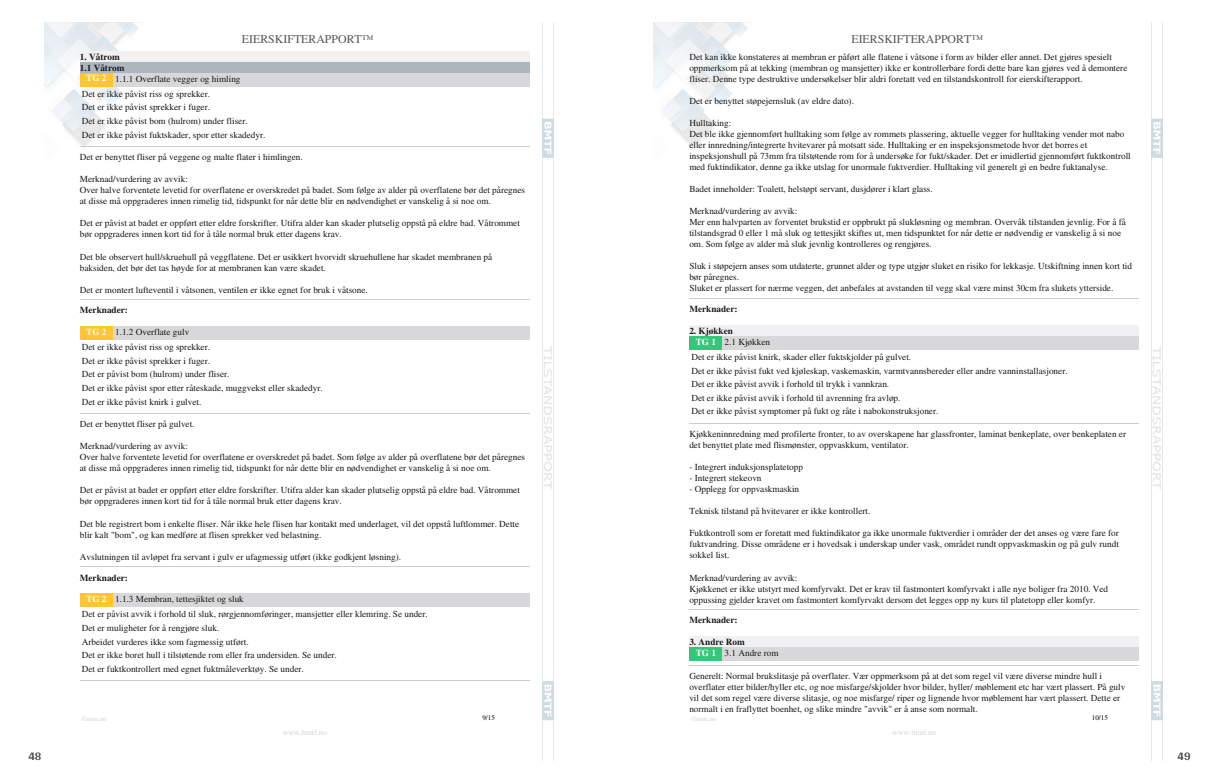
<style>
.page{position:relative;width:1219px;height:782px;background:#fff}
.page>*{position:absolute;margin:0;border:0;box-sizing:border-box;transform-origin:0 0}
.t1{font:700 12px "Arya";color:#414749}
.t2{font:11.9px "Times";color:#575757}
.t3{font:9.2px/11px "Times";color:#191919}
.t4{font:700 9.2px "Times";color:#191919}
.t5{font:7.9px "Times";color:#d2d3d4}
.t6{font:7px "Times";color:#000}
.t7{font:6.6px "Times";color:#d2d3d4}
.s1{font-weight:700;color:#fff}
.s2{font-weight:700}
</style>
<div class="page">
<img style="left:44px;top:22px;width:99px;height:126px">
<img style="left:542px;top:22px;width:11px;height:738px">
<div style="left:80px;top:51px;width:450px;height:11px;background:#eff1f2"></div>
<div style="left:80px;top:62px;width:450px;height:11px;background:#adb5bd"></div>
<div style="left:80px;top:73px;width:33px;height:13px;background:#ffc533"></div>
<div style="left:113px;top:73px;width:417px;height:13px;background:#d8d8da"></div>
<hr style="left:80px;top:146px;width:450px;height:1px;background:#ccc">
<hr style="left:80px;top:299px;width:450px;height:1px;background:#ccc">
<div style="left:80px;top:326px;width:33px;height:13px;background:#ffc533"></div>
<div style="left:113px;top:326px;width:417px;height:13px;background:#d8d8da"></div>
<hr style="left:80px;top:413px;width:450px;height:1px;background:#ccc">
<hr style="left:80px;top:566px;width:450px;height:1px;background:#ccc">
<div style="left:80px;top:593px;width:33px;height:13px;background:#ffc533"></div>
<div style="left:113px;top:593px;width:417px;height:13px;background:#d8d8da"></div>
<hr style="left:80px;top:680px;width:450px;height:1px;background:#ccc">
<img style="left:654px;top:22px;width:99px;height:126px">
<img style="left:1152px;top:22px;width:11px;height:738px">
<hr style="left:689px;top:298px;width:450px;height:1px;background:#ccc">
<div style="left:689px;top:325px;width:450px;height:11px;background:#eff1f2"></div>
<div style="left:689px;top:336px;width:33px;height:13px;background:#36c67a"></div>
<div style="left:722px;top:336px;width:417px;height:13px;background:#d8d8da"></div>
<hr style="left:689px;top:423px;width:450px;height:1px;background:#ccc">
<hr style="left:689px;top:609px;width:450px;height:1px;background:#ccc">
<div style="left:689px;top:636px;width:450px;height:11px;background:#eff1f2"></div>
<div style="left:689px;top:647px;width:33px;height:13px;background:#36c67a"></div>
<div style="left:722px;top:647px;width:417px;height:13px;background:#d8d8da"></div>
<hr style="left:689px;top:665px;width:450px;height:1px;background:#ccc">
<h1 class="t1" style="left:28px;top:749px;width:15px">48</h1>
<p class="t2" style="left:242px;top:34px;width:133px">EIERSKIFTERAPPORT™</p>
<p class="t4" style="left:80px;top:51px;width:41px">1. Våtrom</p>
<p class="t4" style="left:80px;top:62px;width:46px">1.1 Våtrom</p>
<p class="t3" style="left:86px;top:74px;width:156px"><span class="s1">TG 2</span> 1.1.1 Overflate vegger og himling</p>
<p class="t3" style="left:82px;top:88px;width:185px;line-height:13.6px">Det er ikke påvist riss og sprekker.<br>Det er ikke påvist sprekker i fuger.<br>Det er ikke påvist bom (hulrom) under fliser.<br>Det er ikke påvist fuktskader, spor etter skadedyr.</p>
<p class="t3" style="left:80px;top:152px;width:224px">Det er benyttet fliser på veggene og malte flater i himlingen.</p>
<p class="t3" style="left:80px;top:174px;width:447px">Merknad/vurdering av avvik:<br>Over halve forventete levetid for overflatene er overskredet på badet. Som følge av alder på overflatene bør det påregnes at disse må oppgraderes innen rimelig tid, tidspunkt for når dette blir en nødvendighet er vanskelig å si noe om.</p>
<p class="t3" style="left:80px;top:218px;width:442px">Det er påvist at badet er oppført etter eldre forskrifter. Utifra alder kan skader plutselig oppstå på eldre bad. Våtrommet bør oppgraderes innen kort tid for å tåle normal bruk etter dagens krav.</p>
<p class="t3" style="left:80px;top:251px;width:414px">Det ble observert hull/skruehull på veggflatene. Det er usikkert hvorvidt skruehullene har skadet membranen på baksiden, det bør det tas høyde for at membranen kan være skadet.</p>
<p class="t3" style="left:80px;top:285px;width:290px">Det er montert lufteventil i våtsonen, ventilen er ikke egnet for bruk i våtsone.</p>
<p class="t4" style="left:80px;top:304px;width:50px">Merknader:</p>
<p class="t3" style="left:82px;top:325px;width:130px;line-height:14.9px;text-indent:4px"><span class="s1">TG 2</span> 1.1.2 Overflate gulv<br>Det er ikke påvist riss og sprekker.</p>
<p class="t3" style="left:82px;top:354px;width:242px;line-height:13.6px">Det er ikke påvist sprekker i fuger.<br>Det er påvist bom (hulrom) under fliser.<br>Det er ikke påvist spor etter råteskade, muggvekst eller skadedyr.<br>Det er ikke påvist knirk i gulvet.</p>
<p class="t3" style="left:80px;top:419px;width:116px">Det er benyttet fliser på gulvet.</p>
<p class="t3" style="left:80px;top:441px;width:447px">Merknad/vurdering av avvik:<br>Over halve forventete levetid for overflatene er overskredet på badet. Som følge av alder på overflatene bør det påregnes at disse må oppgraderes innen rimelig tid, tidspunkt for når dette blir en nødvendighet er vanskelig å si noe om.</p>
<p class="t3" style="left:80px;top:485px;width:442px">Det er påvist at badet er oppført etter eldre forskrifter. Utifra alder kan skader plutselig oppstå på eldre bad. Våtrommet bør oppgraderes innen kort tid for å tåle normal bruk etter dagens krav.</p>
<p class="t3" style="left:80px;top:518px;width:441px">Det ble registrert bom i enkelte fliser. Når ikke hele flisen har kontakt med underlaget, vil det oppstå luftlommer. Dette blir kalt "bom", og kan medføre at flisen sprekker ved belastning.</p>
<p class="t3" style="left:80px;top:551px;width:323px">Avslutningen til avløpet fra servant i gulv er ufagmessig utført (ikke godkjent løsning).</p>
<p class="t4" style="left:80px;top:571px;width:50px">Merknader:</p>
<p class="t3" style="left:82px;top:592px;width:347px;line-height:14.9px;text-indent:4px"><span class="s1">TG 2</span> 1.1.3 Membran, tettesjiktet og sluk<br>Det er påvist avvik i forhold til sluk, rørgjennomføringer, mansjetter eller klemring. Se under.</p>
<p class="t3" style="left:82px;top:621px;width:257px;line-height:13.6px">Det er muligheter for å rengjøre sluk.<br>Arbeidet vurderes ikke som fagmessig utført.<br>Det er ikke boret hull i tilstøtende rom eller fra undersiden. Se under.<br>Det er fuktkontrollert med egnet fuktmåleverktøy. Se under.</p>
<p class="t7" style="left:82px;top:716px;width:26px">©mstr.no</p>
<p class="t5" style="left:283px;top:729px;width:45px">www.bmtf.no</p>
<p class="t6" style="left:482px;top:714px;width:14px">9/15</p>
<p class="t2" style="left:851px;top:34px;width:133px">EIERSKIFTERAPPORT™</p>
<p class="t3" style="left:689px;top:52px;width:440px">Det kan ikke konstateres at membran er påført alle flatene i våtsone i form av bilder eller annet. Det gjøres spesielt oppmerksom på at tekking (membran og mansjetter) ikke er kontrollerbare fordi dette bare kan gjøres ved å demontere fliser. Denne type destruktive undersøkelser blir aldri foretatt ved en tilstandskontroll for eierskifterapport.</p>
<p class="t3" style="left:689px;top:96px;width:166px">Det er benyttet støpejernsluk (av eldre dato).</p>
<p class="t3" style="left:689px;top:118px;width:443px">Hulltaking:<br>Det ble ikke gjennomført hulltaking som følge av rommets plassering, aktuelle vegger for hulltaking vender mot nabo eller innredning/integrerte hvitevarer på motsatt side. Hulltaking er en inspeksjonsmetode hvor det borres et inspeksjonshull på 73mm fra tilstøtende rom for å undersøke for fukt/skader. Det er imidlertid gjennomført fuktkontroll med fuktindikator, denne ga ikke utslag for unormale fuktverdier. Hulltaking vil generelt gi en bedre fuktanalyse.</p>
<p class="t3" style="left:689px;top:184px;width:245px">Badet inneholder: Toalett, helstøpt servant, dusjdører i klart glass.</p>
<p class="t3" style="left:689px;top:206px;width:438px">Merknad/vurdering av avvik:<br>Mer enn halvparten av forventet brukstid er oppbrukt på slukløsning og membran. Overvåk tilstanden jevnlig. For å få tilstandsgrad 0 eller 1 må sluk og tettesjikt skiftes ut, men tidspunktet for når dette er nødvendig er vanskelig å si noe om. Som følge av alder må sluk jevnlig kontrolleres og rengjøres.</p>
<p class="t3" style="left:689px;top:261px;width:444px">Sluk i støpejern anses som utdaterte, grunnet alder og type utgjør sluket en risiko for lekkasje. Utskiftning innen kort tid bør påregnes.<br>Sluket er plassert for nærme veggen, det anbefales at avstanden til vegg skal være minst 30cm fra slukets ytterside.</p>
<p class="t4" style="left:689px;top:303px;width:50px">Merknader:</p>
<p class="t3" style="left:696px;top:326px;width:76px;text-indent:-6px"><span class="s2">2. Kjøkken<br></span><span class="s1">TG 1</span> 2.1 Kjøkken</p>
<p class="t3" style="left:691px;top:351px;width:378px;line-height:13.6px">Det er ikke påvist knirk, skader eller fuktskjolder på gulvet.<br>Det er ikke påvist fukt ved kjøleskap, vaskemaskin, varmtvannsbereder eller andre vanninstallasjoner.<br>Det er ikke påvist avvik i forhold til trykk i vannkran.<br>Det er ikke påvist avvik i forhold til avrenning fra avløp.<br>Det er ikke påvist symptomer på fukt og råte i nabokonstruksjoner.</p>
<p class="t3" style="left:689px;top:429px;width:438px">Kjøkkeninnredning med profilerte fronter, to av overskapene har glassfronter, laminat benkeplate, over benkeplaten er det benyttet plate med flismønster, oppvaskkum, ventilator.</p>
<p class="t3" style="left:689px;top:462px;width:115px">- Integrert induksjonsplatetopp</p>
<p class="t3" style="left:689px;top:473px;width:74px">- Integrert stekeovn</p>
<p class="t3" style="left:689px;top:484px;width:111px">- Opplegg for oppvaskmaskin</p>
<p class="t3" style="left:689px;top:506px;width:183px">Teknisk tilstand på hvitevarer er ikke kontrollert.</p>
<p class="t3" style="left:689px;top:528px;width:431px;text-align:justify">Fuktkontroll som er foretatt med fuktindikator ga ikke unormale fuktverdier i områder der det anses og være fare for fuktvandring. Disse områdene er i hovedsak i underskap under vask, området rundt oppvaskmaskin og på gulv rundt sokkel list.</p>
<p class="t3" style="left:689px;top:572px;width:420px">Merknad/vurdering av avvik:<br>Kjøkkenet er ikke utstyrt med komfyrvakt. Det er krav til fastmontert komfyrvakt i alle nye boliger fra 2010. Ved oppussing gjelder kravet om fastmontert komfyrvakt dersom det legges opp ny kurs til platetopp eller komfyr.</p>
<p class="t4" style="left:689px;top:614px;width:50px">Merknader:</p>
<p class="t3" style="left:696px;top:637px;width:84px;text-indent:-6px"><span class="s2">3. Andre Rom<br></span><span class="s1">TG 1</span> 3.1 Andre rom</p>
<p class="t3" style="left:689px;top:670px;width:438px">Generelt: Normal brukslitasje på overflater. Vær oppmerksom på at det som regel vil være diverse mindre hull i overflater etter bilder/hyller etc, og noe misfarge/skjolder hvor bilder, hyller/ møblement etc har vært plassert. På gulv vil det som regel være diverse slitasje, og noe misfarge/ riper og lignende hvor møblement har vært plassert. Dette er normalt i en fraflyttet boenhet, og slike mindre "avvik" er å anse som normalt.</p>
<p class="t6" style="left:1092px;top:714px;width:17px">10/15</p>
<p class="t7" style="left:691px;top:716px;width:26px">©mstr.no</p>
<p class="t5" style="left:892px;top:729px;width:45px">www.bmtf.no</p>
<h1 class="t1" style="left:1177px;top:749px;width:15px">49</h1>
</div>
